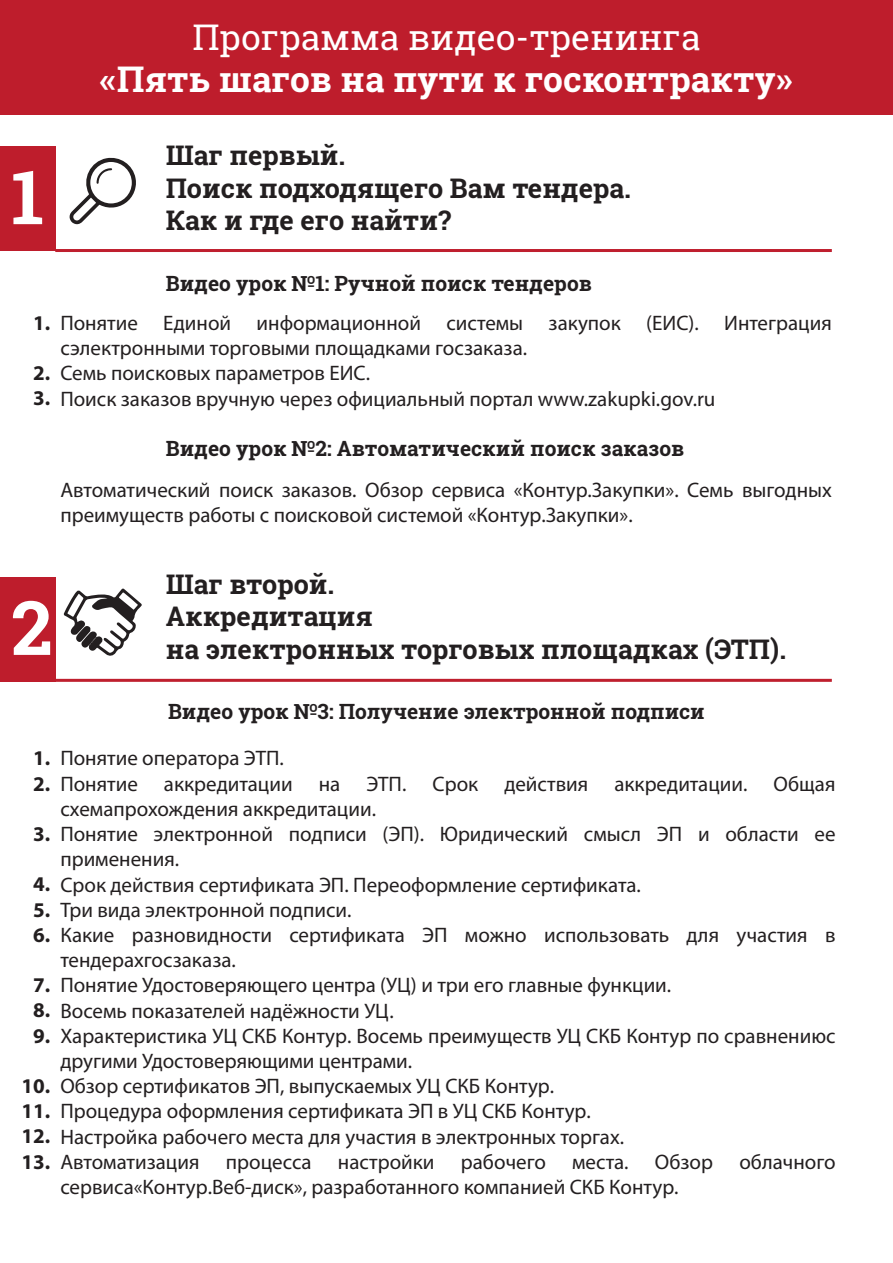
<style>
.page{position:relative;width:893px;height:1263px;background:#fff}
.page>*{position:absolute;margin:0;border:0;box-sizing:border-box;transform-origin:0 0}
.t1{font:700 75px "Roboto Slab";color:#fff}
.t2{font:700 35.4px "Roboto Slab";color:#fff}
.t3{font:35.4px "Roboto Slab";color:#fff}
.t4{font:700 27px/32.4px "Roboto Slab";color:#231f20}
.t5{font:21px/25.2px "Myriad Pro";color:#231f20}
.t6{font:700 21px "Roboto Slab";color:#231f20}
.t7{font:700 21px/25.2px "Myriad Pro";color:#231f20;text-align:justify}
</style>
<div class="page">
<div style="left:0;top:0;width:893px;height:114px;background:#be1d2c"></div>
<hr style="left:55px;top:249px;width:777px;height:3px;background:#bf1f2e">
<hr style="left:55px;top:679px;width:777px;height:3px;background:#bf1f2e">
<svg style="left:70px;top:157px;width:66px;height:67px"></svg>
<div style="left:0;top:146px;width:55px;height:104px;background:#be1d2c"></div>
<div style="left:0;top:577px;width:55px;height:104px;background:#be1d2c"></div>
<svg style="left:64px;top:588px;width:78px;height:68px"></svg>
<hr style="left:54px;top:0;width:3px;height:1263px;background:#24aae1">
<h2 class="t3" style="left:192px;top:13px;width:510px">Программа видео-тренинга</h2>
<h2 class="t2" style="left:100px;top:55px;width:694px">«Пять шагов на пути к госконтракту»</h2>
<h1 class="t1" style="left:11px;top:146px;width:35px">1</h1>
<p class="t4" style="left:166px;top:139px;width:467px">Шаг первый.<br>Поиск подходящего Вам тендера.</p>
<p class="t4" style="left:166px;top:204px;width:287px">Как и где его найти?</p>
<p class="t7" style="left:33px;top:309px;width:19px">1.</p>
<p class="t7" style="left:33px;top:360px;width:19px">2.<br>3.</p>
<p class="t6" style="left:166px;top:269px;width:428px">Видео урок №1: Ручной поиск тендеров</p>
<p class="t5" style="left:60px;top:310px;width:773px">Понятие Единой информационной системы закупок (ЕИС). Интеграция сэлектронными торговыми площадками госзаказа.<br>Семь поисковых параметров ЕИС.<br>Поиск заказов вручную через официальный портал www.zakupki.gov.ru</p>
<p class="t6" style="left:166px;top:434px;width:520px">Видео урок №2: Автоматический поиск заказов</p>
<p class="t5" style="left:60px;top:477px;width:773px">Автоматический поиск заказов. Обзор сервиса «Контур.Закупки». Семь выгодных преимуществ работы с поисковой системой «Контур.Закупки».</p>
<h1 class="t1" style="left:11px;top:576px;width:43px">2</h1>
<p class="t4" style="left:166px;top:568px;width:622px">Шаг второй.<br>Аккредитация<br>на электронных торговых площадках (ЭТП).</p>
<p class="t6" style="left:168px;top:697px;width:538px">Видео урок №3: Получение электронной подписи</p>
<p class="t7" style="left:33px;top:745px;width:19px">1.<br>2.</p>
<p class="t7" style="left:33px;top:821px;width:19px">3.</p>
<p class="t7" style="left:33px;top:871px;width:19px">4.<br>5.<br>6.</p>
<p class="t7" style="left:33px;top:972px;width:19px">7.<br>8.<br>9.</p>
<p class="t7" style="left:21px;top:1073px;width:30px">10.<br>11.<br>12.<br>13.</p>
<p class="t5" style="left:60px;top:745px;width:777px">Понятие оператора ЭТП.<br>Понятие аккредитации на ЭТП. Срок действия аккредитации. Общая схемапрохождения аккредитации.<br>Понятие электронной подписи (ЭП). Юридический смысл ЭП и области ее применения.<br>Срок действия сертификата ЭП. Переоформление сертификата.<br>Три вида электронной подписи.<br>Какие разновидности сертификата ЭП можно использовать для участия в тендерахгосзаказа.<br>Понятие Удостоверяющего центра (УЦ) и три его главные функции.<br>Восемь показателей надёжности УЦ.<br>Характеристика УЦ СКБ Контур. Восемь преимуществ УЦ СКБ Контур по сравнениюс другими Удостоверяющими центрами.<br>Обзор сертификатов ЭП, выпускаемых УЦ СКБ Контур.<br>Процедура оформления сертификата ЭП в УЦ СКБ Контур.<br>Настройка рабочего места для участия в электронных торгах.<br>Автоматизация</p>
<p class="t5" style="left:226px;top:1149px;width:87px">процесса</p>
<p class="t5" style="left:338px;top:1149px;width:98px">настройки</p>
<p class="t5" style="left:461px;top:1149px;width:87px">рабочего</p>
<p class="t5" style="left:572px;top:1149px;width:58px">места.</p>
<p class="t5" style="left:655px;top:1149px;width:60px">Обзор</p>
<p class="t5" style="left:739px;top:1149px;width:98px">облачного</p>
<p class="t5" style="left:60px;top:1174px;width:620px">сервиса«Контур.Веб-диск», разработанного компанией СКБ Контур.</p>
</div>
